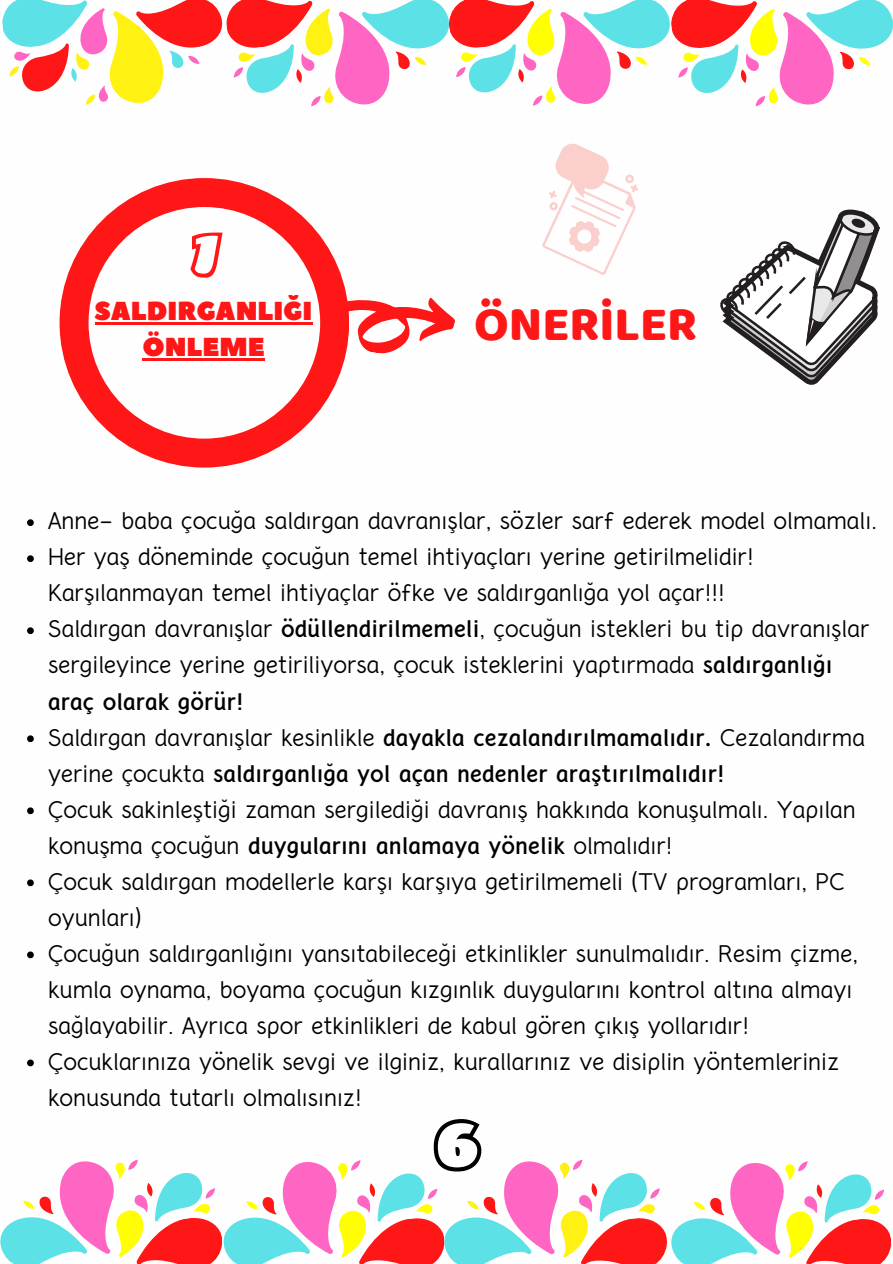
<style>
.page{position:relative;width:893px;height:1264px;background:#fff}
.page>*{position:absolute;margin:0;border:0;box-sizing:border-box;transform-origin:0 0}
.t1{font:60px "ZT Arturo Heavyoutline";color:#000}
.t2{font:49.35px "Baloo";color:#ff1616}
.t3{font:25.95px/36px "Peace Sans";color:#ff1616;text-align:center}
.t4{font:21px/36px "Crusoe Text";color:#000}
.s1{font-weight:700}
</style>
<div class="page">
<svg style="left:2px;top:0;width:890px;height:106px"></svg>
<svg style="left:0;top:1159px;width:891px;height:104px"></svg>
<svg style="left:60px;top:178px;width:287px;height:289px"></svg>
<svg style="left:325px;top:297px;width:130px;height:57px"></svg>
<svg style="left:27px;top:519px;width:7px;height:7px"></svg>
<svg style="left:27px;top:555px;width:7px;height:7px"></svg>
<svg style="left:27px;top:627px;width:7px;height:7px"></svg>
<svg style="left:27px;top:735px;width:7px;height:7px"></svg>
<svg style="left:27px;top:807px;width:7px;height:7px"></svg>
<svg style="left:27px;top:879px;width:7px;height:7px"></svg>
<svg style="left:27px;top:951px;width:7px;height:7px"></svg>
<svg style="left:27px;top:1059px;width:7px;height:7px"></svg>
<svg style="left:720px;top:209px;width:160px;height:176px"></svg>
<svg style="left:542px;top:143px;width:97px;height:132px"></svg>
<hr style="left:95px;top:322px;width:217px;height:3px;background:#ff1616">
<hr style="left:142px;top:358px;width:122px;height:3px;background:#ff1616">
<svg style="left:184px;top:226px;width:40px;height:54px"></svg>
<p class="t3" style="left:95px;top:294px;width:219px">SALDIRGANLIĞI<br>ÖNLEME</p>
<h2 class="t2" style="left:474px;top:293px;width:224px">ÖNERİLER</h2>
<p class="t4" style="left:48px;top:503px;width:830px">Anne- baba çocuğa saldırgan davranışlar, sözler sarf ederek model olmamalı.<br>Her yaş döneminde çocuğun temel ihtiyaçları yerine getirilmelidir!<br>Karşılanmayan temel ihtiyaçlar öfke ve saldırganlığa yol açar!!!<br>Saldırgan davranışlar <span class="s1">ödüllendirilmemeli</span>, çocuğun istekleri bu tip davranışlar sergileyince yerine getiriliyorsa, çocuk isteklerini yaptırmada <span class="s1">saldırganlığı araç olarak görür!<br></span>Saldırgan davranışlar kesinlikle <span class="s1">dayakla cezalandırılmamalıdır.</span> Cezalandırma yerine çocukta <span class="s1">saldırganlığa yol açan nedenler araştırılmalıdır!<br></span>Çocuk sakinleştiği zaman sergilediği davranış hakkında konuşulmalı. Yapılan konuşma çocuğun <span class="s1">duygularını anlamaya yönelik</span> olmalıdır!<br>Çocuk saldırgan modellerle karşı karşıya getirilmemeli (TV programları, PC oyunları)<br>Çocuğun saldırganlığını yansıtabileceği etkinlikler sunulmalıdır. Resim çizme, kumla oynama, boyama çocuğun kızgınlık duygularını kontrol altına almayı sağlayabilir. Ayrıca spor etkinlikleri de kabul gören çıkış yollarıdır!<br>Çocuklarınıza yönelik sevgi ve ilginiz, kurallarınız ve disiplin yöntemleriniz konusunda tutarlı olmalısınız!</p>
<h1 class="t1" style="left:436px;top:1110px;width:46px">6</h1>
</div>
